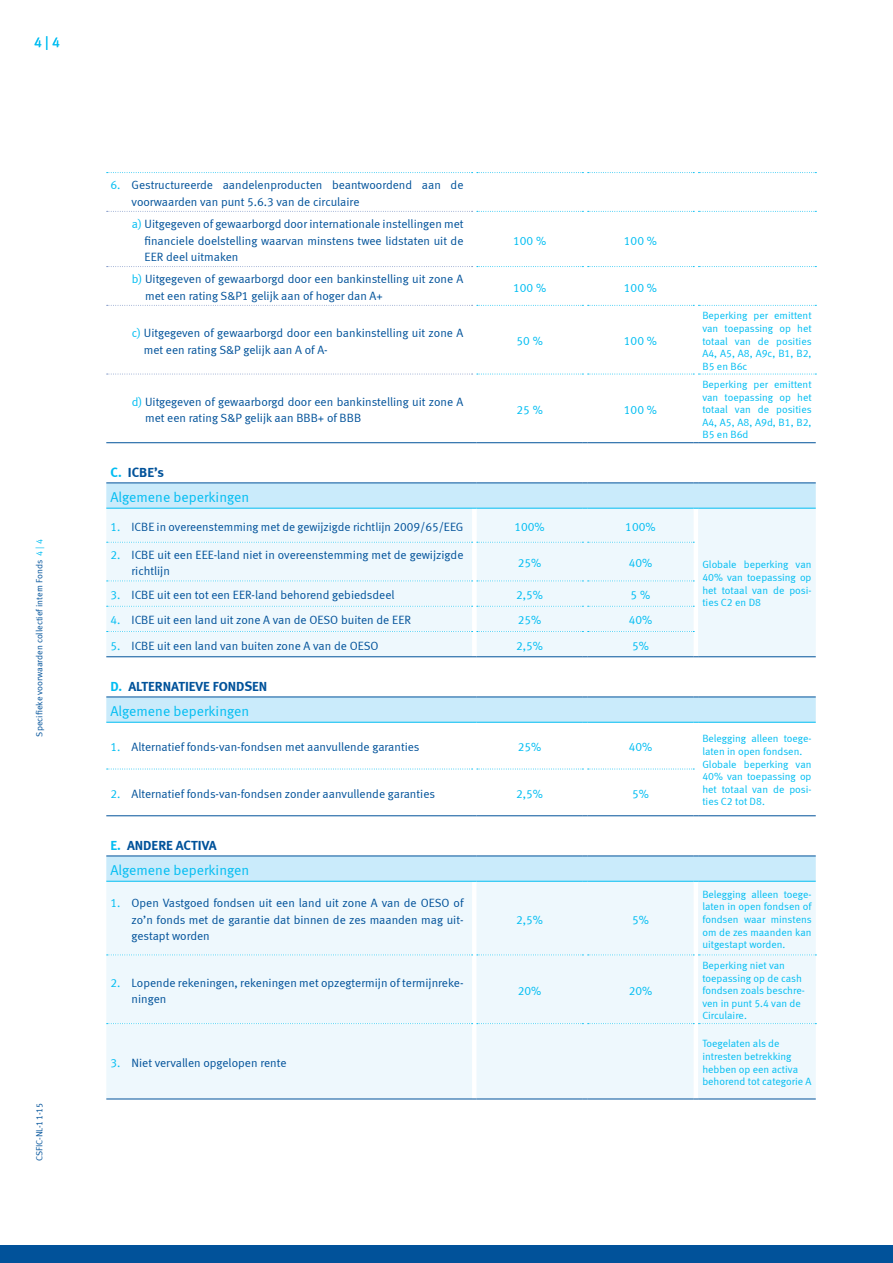
<style>
.page{position:relative;width:893px;height:1263px;background:#fff}
.page>*{position:absolute;margin:0;border:0;box-sizing:border-box;transform-origin:0 0}
.t1{font:14.25px "Meta Normal LF";color:#01bdf2}
.t2{font:13.5px "Meta Bold LF";color:#01529a}
.t3{font:12px/16.5px "Meta Normal LF";color:#01529a}
.t4{font:12px "Meta Normal LF";color:#01bdf2}
.t5{font:10.5px/12.6px "Meta Normal LF";color:#01bdf2;text-align:justify}
.t6{font:9px "Meta Normal LF";color:#01529a}
.s1{color:#01bdf2}
</style>
<div class="page">
<hr style="left:106px;top:442px;width:366px;height:1px;background:#01529a">
<hr style="left:476px;top:442px;width:107px;height:1px;background:#01529a">
<hr style="left:587px;top:442px;width:107px;height:1px;background:#01529a">
<hr style="left:698px;top:442px;width:118px;height:1px;background:#01529a">
<svg style="left:107px;top:172px;width:709px;height:1px"></svg>
<svg style="left:107px;top:211px;width:709px;height:1px"></svg>
<svg style="left:107px;top:266px;width:709px;height:1px"></svg>
<svg style="left:107px;top:305px;width:709px;height:1px"></svg>
<svg style="left:107px;top:374px;width:709px;height:1px"></svg>
<svg style="left:106px;top:482px;width:710px;height:175px;background:#e4f4fb"></svg>
<hr style="left:698px;top:508px;width:118px;height:1px;background:#01bdf2">
<hr style="left:698px;top:815px;width:118px;height:1px;background:#01529a">
<hr style="left:106px;top:815px;width:366px;height:1px;background:#01529a">
<hr style="left:476px;top:815px;width:107px;height:1px;background:#01529a">
<hr style="left:587px;top:815px;width:107px;height:1px;background:#01529a">
<svg style="left:107px;top:769px;width:587px;height:1px"></svg>
<svg style="left:106px;top:696px;width:710px;height:27px;background:#bde4f7"></svg>
<hr style="left:698px;top:722px;width:118px;height:1px;background:#01bdf2">
<div style="left:106px;top:882px;width:710px;height:216px;background:#eef8fd"></div>
<hr style="left:106px;top:1098px;width:366px;height:1px;background:#01529a">
<hr style="left:476px;top:1098px;width:107px;height:1px;background:#01529a">
<hr style="left:587px;top:1098px;width:107px;height:1px;background:#01529a">
<hr style="left:698px;top:1098px;width:118px;height:1px;background:#01529a">
<svg style="left:107px;top:954px;width:709px;height:1px"></svg>
<svg style="left:107px;top:1023px;width:709px;height:1px"></svg>
<svg style="left:106px;top:855px;width:710px;height:27px;background:#bde4f7"></svg>
<hr style="left:698px;top:881px;width:118px;height:1px;background:#01bdf2">
<div style="left:0;top:1246px;width:893px;height:17px;background:#01529a"></div>
<p class="t1" style="left:34px;top:34px;width:28px">4 | 4</p>
<p class="t6" style="left:34px;top:736px;width:199px;rotate:-90deg">Specifieke voorwaarden collectief intern Fonds <span class="s1">4 | 4</span></p>
<p class="t6" style="left:34px;top:1161px;width:60px;rotate:-90deg">CSFIC-NL-11-15</p>
<p class="t3" style="left:132px;top:177px;width:333px;text-indent:-21px"><span class="s1">6.</span> Gestructureerde aandelenproducten beantwoordend aan de voorwaarden van punt 5.6.3 van de circulaire</p>
<p class="t3" style="left:145px;top:215px;width:321px;text-align:justify;text-indent:-13px"><span class="s1">a)</span> Uitgegeven of gewaarborgd door internationale instellingen met financiele doelstelling waarvan minstens twee lidstaten uit de EER deel uitmaken</p>
<p class="t4" style="left:513px;top:233px;width:35px">100 %</p>
<p class="t4" style="left:624px;top:233px;width:35px">100 %</p>
<p class="t3" style="left:145px;top:271px;width:320px;text-indent:-13px"><span class="s1">b)</span> Uitgegeven of gewaarborgd door een bankinstelling uit zone A met een rating S&amp;P1 gelijk aan of hoger dan A+</p>
<p class="t4" style="left:513px;top:280px;width:35px">100 %</p>
<p class="t4" style="left:624px;top:280px;width:35px">100 %</p>
<p class="t3" style="left:144px;top:324px;width:321px;text-indent:-12px"><span class="s1">c)</span> Uitgegeven of gewaarborgd door een bankinstelling uit zone A met een rating S&amp;P gelijk aan A of A-</p>
<p class="t4" style="left:516px;top:334px;width:28px">50 %</p>
<p class="t4" style="left:624px;top:334px;width:35px">100 %</p>
<p class="t3" style="left:145px;top:393px;width:320px;text-indent:-13px"><span class="s1">d)</span> Uitgegeven of gewaarborgd door een bankinstelling uit zone A met een rating S&amp;P gelijk aan BBB+ of BBB</p>
<p class="t4" style="left:516px;top:403px;width:28px">25 %</p>
<p class="t4" style="left:624px;top:403px;width:35px">100 %</p>
<p class="t2" style="left:111px;top:467px;width:55px"><span class="s1">C.</span> ICBE’s</p>
<p class="t1" style="left:111px;top:489px;width:140px">Algemene beperkingen</p>
<p class="t3" style="left:111px;top:518px;width:354px"><span class="s1">1.</span> ICBE in overeenstemming met de gewijzigde richtlijn 2009/65/EEG</p>
<p class="t4" style="left:514px;top:520px;width:32px">100%</p>
<p class="t4" style="left:625px;top:520px;width:32px">100%</p>
<p class="t5" style="left:702px;top:309px;width:111px">Beperking per emittent van toepassing op het totaal van de posities A4, A5, A8, A9c, B1, B2, B5 en B6c</p>
<p class="t5" style="left:702px;top:378px;width:111px">Beperking per emittent van toepassing op het totaal van de posities A4, A5, A8, A9d, B1, B2, B5 en B6d</p>
<p class="t3" style="left:132px;top:546px;width:333px;text-indent:-21px"><span class="s1">2.</span> ICBE uit een EEE-land niet in overeenstemming met de gewijzigde richtlijn</p>
<p class="t4" style="left:518px;top:556px;width:25px">25%</p>
<p class="t4" style="left:629px;top:556px;width:25px">40%</p>
<p class="t3" style="left:111px;top:587px;width:286px"><span class="s1">3.</span> ICBE uit een tot een EER-land behorend gebiedsdeel</p>
<p class="t4" style="left:516px;top:588px;width:28px">2,5%</p>
<p class="t4" style="left:631px;top:588px;width:21px">5 %</p>
<p class="t3" style="left:111px;top:612px;width:302px"><span class="s1">4.</span> ICBE uit een land uit zone A van de OESO buiten de EER</p>
<p class="t4" style="left:518px;top:613px;width:25px">25%</p>
<p class="t4" style="left:629px;top:613px;width:25px">40%</p>
<p class="t3" style="left:111px;top:637px;width:270px"><span class="s1">5.</span> ICBE uit een land van buiten zone A van de OESO</p>
<p class="t4" style="left:516px;top:639px;width:28px">2,5%</p>
<p class="t4" style="left:632px;top:639px;width:18px">5%</p>
<p class="t2" style="left:111px;top:681px;width:158px"><span class="s1">D.</span> ALTERNATIEVE FONDSEN</p>
<p class="t1" style="left:111px;top:703px;width:140px">Algemene beperkingen</p>
<p class="t3" style="left:111px;top:739px;width:311px"><span class="s1">1.</span> Alternatief fonds-van-fondsen met aanvullende garanties</p>
<p class="t4" style="left:518px;top:740px;width:25px">25%</p>
<p class="t4" style="left:629px;top:740px;width:25px">40%</p>
<p class="t5" style="left:702px;top:732px;width:111px;text-align:left">Belegging alleen toege&shy;laten in open fondsen.<br>Globale beperking van<br>40% van toepassing op het totaal van de posi&shy;ties C2 tot D8.</p>
<p class="t5" style="left:702px;top:558px;width:111px">Globale beperking van 40% van toepassing op het totaal van de posi&shy;ties C2 en D8</p>
<p class="t3" style="left:111px;top:785px;width:326px"><span class="s1">2.</span> Alternatief fonds-van-fondsen zonder aanvullende garanties</p>
<p class="t4" style="left:516px;top:787px;width:28px">2,5%</p>
<p class="t4" style="left:632px;top:787px;width:18px">5%</p>
<p class="t2" style="left:111px;top:840px;width:108px"><span class="s1">E.</span> ANDERE ACTIVA</p>
<p class="t1" style="left:111px;top:862px;width:140px">Algemene beperkingen</p>
<p class="t3" style="left:132px;top:895px;width:334px;text-align:justify;text-indent:-21px"><span class="s1">1.</span> Open Vastgoed fondsen uit een land uit zone A van de OESO of zo’n fonds met de garantie dat binnen de zes maanden mag uit&shy;gestapt worden</p>
<p class="t4" style="left:516px;top:912px;width:28px">2,5%</p>
<p class="t4" style="left:632px;top:912px;width:18px">5%</p>
<p class="t3" style="left:132px;top:974px;width:333px;text-indent:-21px"><span class="s1">2.</span> Lopende rekeningen, rekeningen met opzegtermijn of termijnreke&shy;ningen</p>
<p class="t4" style="left:518px;top:984px;width:25px">20%</p>
<p class="t4" style="left:629px;top:984px;width:25px">20%</p>
<p class="t3" style="left:111px;top:1054px;width:178px"><span class="s1">3.</span> Niet vervallen opgelopen rente</p>
<p class="t5" style="left:702px;top:888px;width:111px">Belegging alleen toege&shy;laten in open fondsen of fondsen waar minstens om de zes maanden kan uitgestapt worden.</p>
<p class="t5" style="left:702px;top:959px;width:104px;text-align:left">Beperking niet van toepassing op de cash fondsen zoals beschre&shy;ven in punt 5.4 van de<br>Circulaire.</p>
<p class="t5" style="left:702px;top:1037px;width:111px;text-align:left">Toegelaten als de intresten betrekking hebben op een activa behorend tot categorie A</p>
</div>
